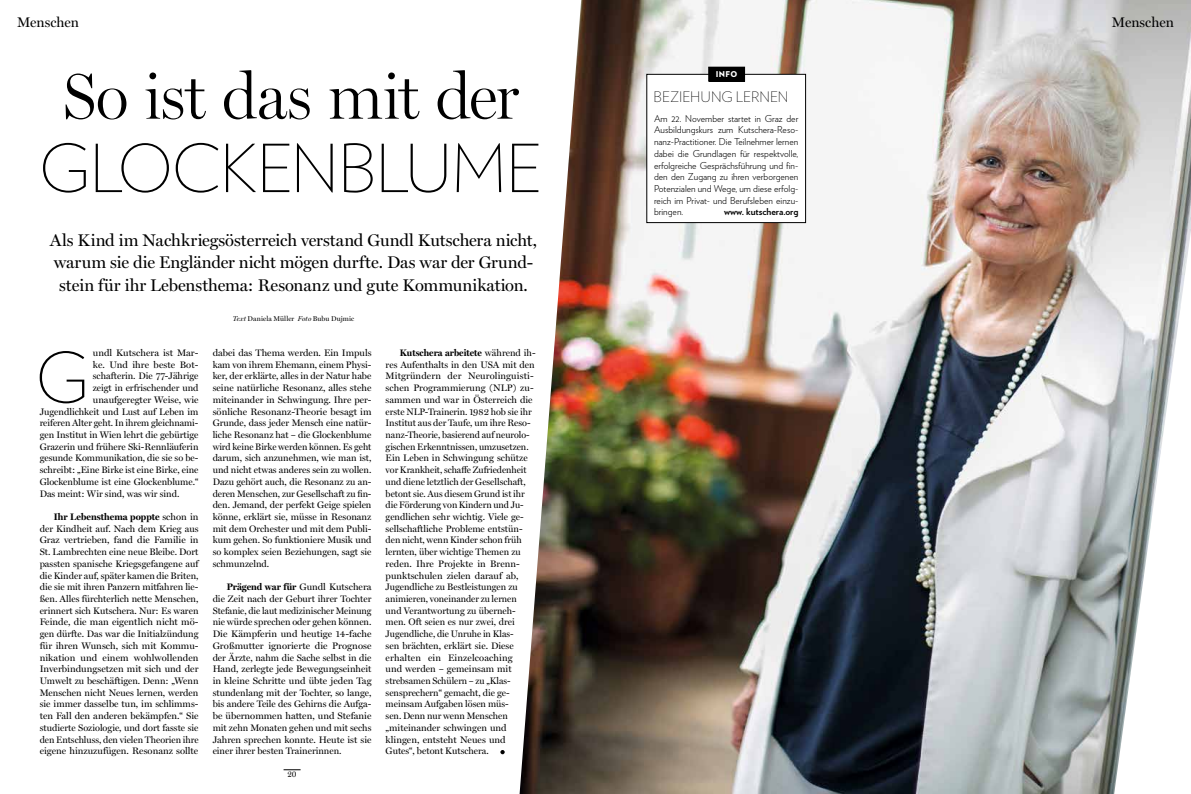
<style>
.page{position:relative;width:1191px;height:794px;background:#fff}
.page>*{position:absolute;margin:0;border:0;box-sizing:border-box;transform-origin:0 0}
.t1{font:200 69.5px "Verlag";color:#000}
.t2{font:200 66px "Verlag";letter-spacing:-.02em;color:#000}
.t3{font:300 65px "Miller Display";letter-spacing:-.015em;color:#000}
.t4{font:17px/22px "Miller Display";letter-spacing:-.005em;color:#000;text-align:center}
.t5{font:200 14.5px "Verlag";color:#000}
.t6{font:14px "Miller Display";color:#000}
.t7{font:9.5px/11.7px "Miller Display";color:#000;text-align:justify}
.t8{font:300 9.5px/11.7px "Verlag";color:#000;text-align:justify}
.t9{font:700 9.5px "Verlag";color:#000}
.t10{font:9px "Miller Display";color:#000;scale:.85 1}
.t11{font:900 8px "Verlag";color:#fff}
.t12{font:7px "Miller Display";letter-spacing:.005em;color:#000}
.s1{font-style:italic}
.s2{font-weight:700}
</style>
<div class="page">
<svg style="left:500px;top:750px;width:5px;height:4px"></svg>
<img style="left:519px;top:0;width:672px;height:794px">
<div style="left:647px;top:74px;width:158px;height:149px;background:#fff"></div>
<div style="left:646px;top:74px;width:159px;height:149px;border:1px solid #000"></div>
<div style="left:708px;top:67px;width:36px;height:14px;background:#000"></div>
<div style="left:708px;top:67px;width:37px;height:15px;border:1px solid #000"></div>
<svg style="left:283px;top:769px;width:17px;height:1px"></svg>
<h3 class="t6" style="left:17px;top:14px;width:64px">Menschen</h3>
<h3 class="t6" style="left:1112px;top:14px;width:64px">Menschen</h3>
<h3 class="t3" style="left:62px;top:59px;width:458px">So ist das mit der</h3>
<h2 class="t2" style="left:39px;top:121px;width:505px">GLOCKENBLUME</h2>
<h3 class="t4" style="left:50px;top:229px;width:489px">Als Kind im Nachkriegsösterreich verstand Gundl Kutschera nicht, warum sie die Engländer nicht mögen durfte. Das war der Grund&shy;stein für ihr Lebensthema: Resonanz und gute Kommunikation.</h3>
<p class="t12" style="left:233px;top:314px;width:123px"><span class="s1">Text</span> Daniela Müller <span class="s1">Foto</span> Bubu Dujmic</p>
<h1 class="t1" style="left:35px;top:328px;width:55px">G</h1>
<p class="t7" style="left:93px;top:347px;width:107px">undl Kutschera ist Mar-</p>
<p class="t7" style="left:213px;top:347px;width:160px">dabei das Thema werden. Ein Impuls kam von ihrem Ehemann, einem Physi&shy;ker, der erklärte, alles in der Natur habe seine natürliche Resonanz, alles stehe miteinander in Schwingung. Ihre per&shy;sönliche Resonanz-Theorie besagt im Grunde, dass jeder Mensch eine natür&shy;liche Resonanz hat – die Glockenblume wird keine Birke werden können. Es geht darum, sich anzunehmen, wie man ist, und nicht etwas anderes sein zu wollen.<br>Dazu gehört auch, die Resonanz zu an&shy;deren Menschen, zur Gesellschaft zu fin&shy;den. Jemand, der perfekt Geige spielen könne, erklärt sie, müsse in Resonanz mit dem Orchester und mit dem Publi&shy;kum gehen. So funktioniere Musik und so komplex seien Beziehungen, sagt sie schmunzelnd.</p>
<p class="t7" style="left:213px;top:581px;width:160px;text-indent:14px"><span class="s2">Prägend war für</span> Gundl Kutschera die Zeit nach der Geburt ihrer Tochter Stefanie, die laut medizinischer Meinung nie würde sprechen oder gehen können.<br>Die Kämpferin und heutige 14-fache Großmutter ignorierte die Prognose der Ärzte, nahm die Sache selbst in die Hand, zerlegte jede Bewegungseinheit in kleine Schritte und übte jeden Tag stundenlang mit der Tochter, so lange, bis andere Teile des Gehirns die Aufga&shy;be übernommen hatten, und Stefanie mit zehn Monaten gehen und mit sechs Jahren sprechen konnte. Heute ist sie einer ihrer besten Trainerinnen.</p>
<p class="t7" style="left:386px;top:347px;width:152px;text-align:left;text-indent:14px"><span class="s2">Kutschera arbeitete</span> während ih&shy;res Aufenthalts in den USA mit den<br>Mitgründern der Neurolinguisti&shy;schen Programmierung (NLP) zu&shy;sammen und war in Österreich die erste NLP-Trainerin. 1982 hob sie ihr<br>Institut aus der Taufe, um ihre Reso&shy;nanz-Theorie, basierend auf neurolo&shy;gischen Erkenntnissen, umzusetzen.<br>Ein Leben in Schwingung schütze vor Krankheit, schaffe Zufriedenheit und diene letztlich der Gesellschaft, betont sie. Aus diesem Grund ist ihr die Förderung von Kindern und Ju&shy;gendlichen sehr wichtig. Viele ge&shy;sellschaftliche Probleme entstün&shy;den nicht, wenn Kinder schon früh lernten, über wichtige Themen zu reden. Ihre Projekte in Brenn&shy;punktschulen zielen darauf ab,<br>Jugendliche zu Bestleistungen zu animieren, voneinander zu lernen<br>und Verantwortung zu überneh&shy;men. Oft seien es nur zwei, drei<br>Jugendliche, die Unruhe in Klas-<br>sen brächten, erklärt sie. Diese erhalten ein Einzelcoaching<br>und werden – gemeinsam mit strebsamen Schülern – zu „Klas&shy;sensprechern“ gemacht, die ge&shy;meinsam Aufgaben lösen müs-<br>sen. Denn nur wenn Menschen „miteinander schwingen und klingen, entsteht Neues und<br>Gutes“, betont Kutschera.</p>
<p class="t7" style="left:93px;top:358px;width:107px">ke. Und ihre beste Bot-</p>
<p class="t7" style="left:93px;top:370px;width:107px">schafterin. Die 77-Jährige</p>
<p class="t7" style="left:93px;top:382px;width:107px">zeigt in erfrischender und</p>
<p class="t7" style="left:93px;top:394px;width:107px">unaufgeregter Weise, wie</p>
<p class="t7" style="left:40px;top:405px;width:160px">Jugendlichkeit und Lust auf Leben im</p>
<p class="t7" style="left:40px;top:417px;width:160px">reiferen Alter geht. In ihrem gleichnami-</p>
<p class="t7" style="left:40px;top:429px;width:160px">gen Institut in Wien lehrt die gebürtige</p>
<p class="t7" style="left:40px;top:440px;width:160px">Grazerin und frühere Ski-Rennläuferin</p>
<p class="t7" style="left:40px;top:452px;width:160px">gesunde Kommunikation, die sie so be-</p>
<p class="t7" style="left:40px;top:464px;width:160px">schreibt: „Eine Birke ist eine Birke, eine</p>
<p class="t7" style="left:40px;top:475px;width:160px">Glockenblume ist eine Glockenblume.“</p>
<p class="t7" style="left:40px;top:487px;width:141px">Das meint: Wir sind, was wir sind.</p>
<p class="t7" style="left:40px;top:511px;width:160px;text-indent:14px"><span class="s2">Ihr Lebensthema poppte</span> schon in der Kindheit auf. Nach dem Krieg aus Graz vertrieben, fand die Familie in St. Lambrechten eine neue Bleibe. Dort passten spanische Kriegsgefangene auf die Kinder auf, später kamen die Briten, die sie mit ihren Panzern mitfahren lie&shy;ßen. Alles fürchterlich nette Menschen, erinnert sich Kutschera. Nur: Es waren Feinde, die man eigentlich nicht mö&shy;gen dürfte. Das war die Initialzündung für ihren Wunsch, sich mit Kommu&shy;nikation und einem wohlwollenden Inverbindungsetzen mit sich und der Umwelt zu beschäftigen. Denn: „Wenn Menschen nicht Neues lernen, werden sie immer dasselbe tun, im schlimms&shy;ten Fall den anderen bekämpfen.“ Sie studierte Soziologie, und dort fasste sie den Entschluss, den vielen Theorien ihre eigene hinzuzufügen. Resonanz sollte</p>
<p class="t10" style="left:287px;top:769px;width:12px">20</p>
<p class="t11" style="left:716px;top:67px;width:23px">INFO</p>
<h3 class="t5" style="left:653px;top:86px;width:136px">BEZIEHUNG LERNEN</h3>
<p class="t8" style="left:654px;top:112px;width:146px">Am 22. November startet in Graz der Ausbildungskurs zum Kutschera-Reso&shy;nanz-Practitioner. Die Teilnehmer lernen dabei die Grundlagen für respektvolle, erfolgreiche Gesprächsführung und fin&shy;den den Zugang zu ihren verborgenen Potenzialen und Wege, um diese erfolg&shy;reich im Privat- und Berufsleben einzu&shy;bringen.</p>
<p class="t9" style="left:724px;top:204px;width:76px">www. kutschera.org</p>
</div>
